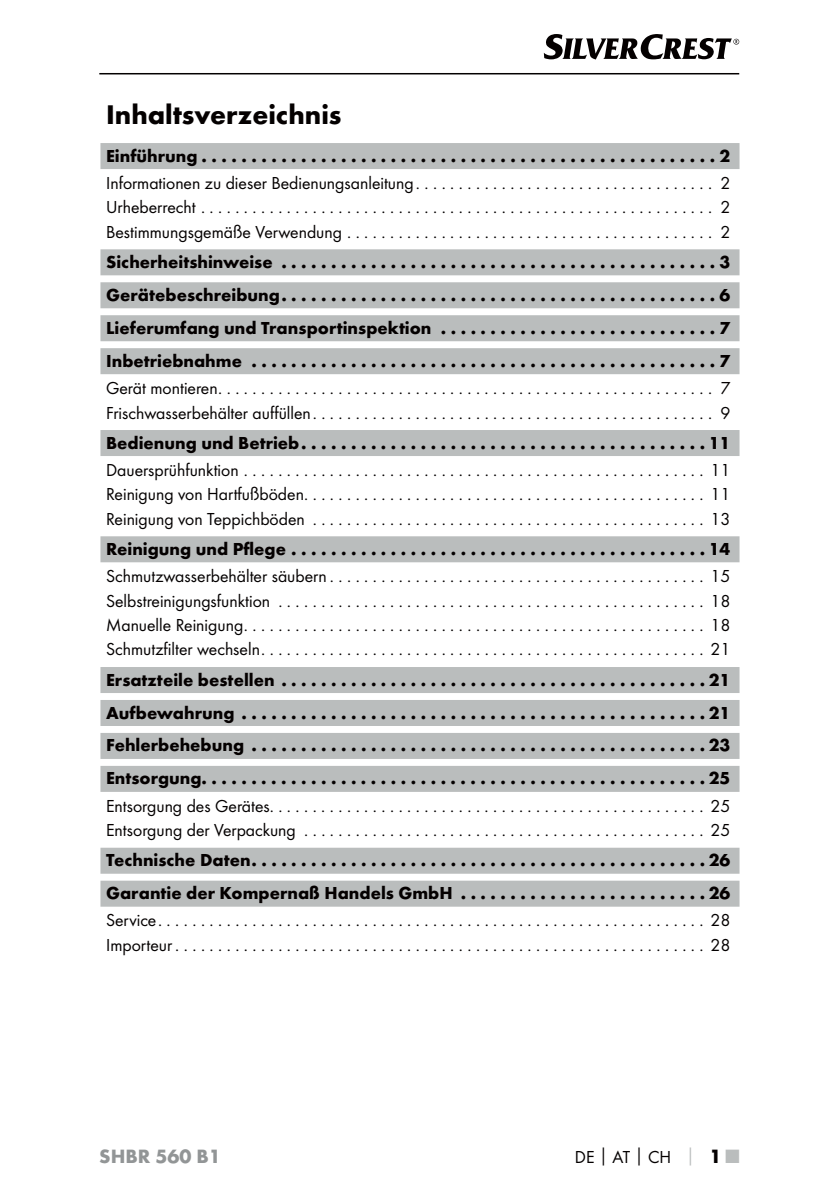
<style>
.page{position:relative;width:840px;height:1191px;background:#fff}
.page>*{position:absolute;margin:0;border:0;box-sizing:border-box;transform-origin:0 0}
.t1{font:700 28px "Futura";color:#040000}
.t2{font:700 20px "Futura";color:#929596}
.t3{font:18px/24.4px "Futura Boo";color:#040000;text-align:justify}
.t4{font:700 18px/33px "Futura";color:#040000;text-align:justify}
.s1{font-family:"Futura";font-weight:700}
.s2{font-family:"Futura";font-weight:700;color:#babdbd}
.s3{font-family:"Futura";font-weight:700;font-size:20px}
.s4{font-family:"Futura";font-weight:700;font-size:20px;color:#babdbd}
</style>
<div class="page">
<hr style="left:99px;top:73px;width:639px;height:1px;background:#040000">
<svg style="left:543px;top:34px;width:195px;height:26px"></svg>
<div style="left:100px;top:143px;width:639px;height:26px;background:#babdbd"></div>
<div style="left:100px;top:249px;width:639px;height:26px;background:#babdbd"></div>
<div style="left:100px;top:282px;width:639px;height:26px;background:#babdbd"></div>
<div style="left:100px;top:315px;width:639px;height:26px;background:#babdbd"></div>
<div style="left:100px;top:348px;width:639px;height:26px;background:#babdbd"></div>
<div style="left:100px;top:430px;width:639px;height:26px;background:#babdbd"></div>
<div style="left:100px;top:536px;width:639px;height:26px;background:#babdbd"></div>
<div style="left:100px;top:667px;width:639px;height:26px;background:#babdbd"></div>
<div style="left:100px;top:700px;width:639px;height:26px;background:#babdbd"></div>
<div style="left:100px;top:733px;width:639px;height:26px;background:#babdbd"></div>
<div style="left:100px;top:766px;width:639px;height:26px;background:#babdbd"></div>
<div style="left:100px;top:847px;width:639px;height:26px;background:#babdbd"></div>
<div style="left:100px;top:880px;width:639px;height:26px;background:#babdbd"></div>
<h1 class="t1" style="left:106px;top:104px;width:237px">Inhaltsverzeichnis</h1>
<p class="t4" style="left:106px;top:141px;width:625px">Einführung ....................................................2</p>
<p class="t3" style="left:106px;top:172px;width:625px">Informationen zu dieser Bedienungsanleitung . . . . . . . . . . . . . . . . . . . . . . . . . . . . . . . . . . . 2<br>Urheberrecht ............................................................ 2<br>Bestimmungsgemäße Verwendung ........................................... 2</p>
<p class="t4" style="left:106px;top:247px;width:625px">Sicherheitshinweise ............................................3<br>Gerätebeschreibung ............................................6<br>Lieferumfang und Transportinspektion . . . . . . . . . . . . . . . . . . . . . . . . . . . . 7<br>Inbetriebnahme ...............................................7</p>
<p class="t3" style="left:106px;top:377px;width:625px">Gerät montieren .......................................................... 7<br>Frischwasserbehälter auffüllen ............................................... 9</p>
<p class="t4" style="left:106px;top:427px;width:625px">Bedienung und Betrieb .........................................11</p>
<p class="t3" style="left:106px;top:459px;width:625px">Dauersprühfunktion ...................................................... 11<br>Reinigung von Hartfußböden ............................................... 11<br>Reinigung von Teppichböden .............................................. 13</p>
<p class="t4" style="left:106px;top:534px;width:625px">Reinigung und Pflege ..........................................14</p>
<p class="t3" style="left:106px;top:565px;width:625px">Schmutzwasserbehälter säubern ............................................ 15<br>Selbstreinigungsfunktion .................................................. 18<br>Manuelle Reinigung ...................................................... 18<br>Schmutzfilter wechseln .................................................... 21</p>
<p class="t4" style="left:106px;top:664px;width:625px">Ersatzteile bestellen ...........................................21<br>Aufbewahrung ...............................................21<br>Fehlerbehebung ..............................................23<br>Entsorgung. . . . . . . . . . . . . . . . . . . . . . . . . . . . . . . . . . . . . . . . . . . . . . . . . . . 25</p>
<p class="t3" style="left:106px;top:795px;width:625px">Entsorgung des Gerätes. . . . . . . . . . . . . . . . . . . . . . . . . . . . . . . . . . . . . . . . . . . . . . . . . . . 25<br>Entsorgung der Verpackung ............................................... 25</p>
<p class="t4" style="left:106px;top:845px;width:625px">Technische Daten ..............................................26<br>Garantie der Kompernaß Handels GmbH . . . . . . . . . . . . . . . . . . . . . . . . . 26</p>
<p class="t3" style="left:106px;top:909px;width:625px">Service ................................................................ 28<br>Importeur .............................................................. 28</p>
<p class="t2" style="left:99px;top:1148px;width:123px">SHBR 560 B1</p>
<p class="t3" style="left:574px;top:1145px;width:166px">DE<span class="s1">│</span>AT<span class="s1">│</span>CH <span class="s2">│</span> <span class="s3">1</span> <span class="s4">■</span></p>
</div>
